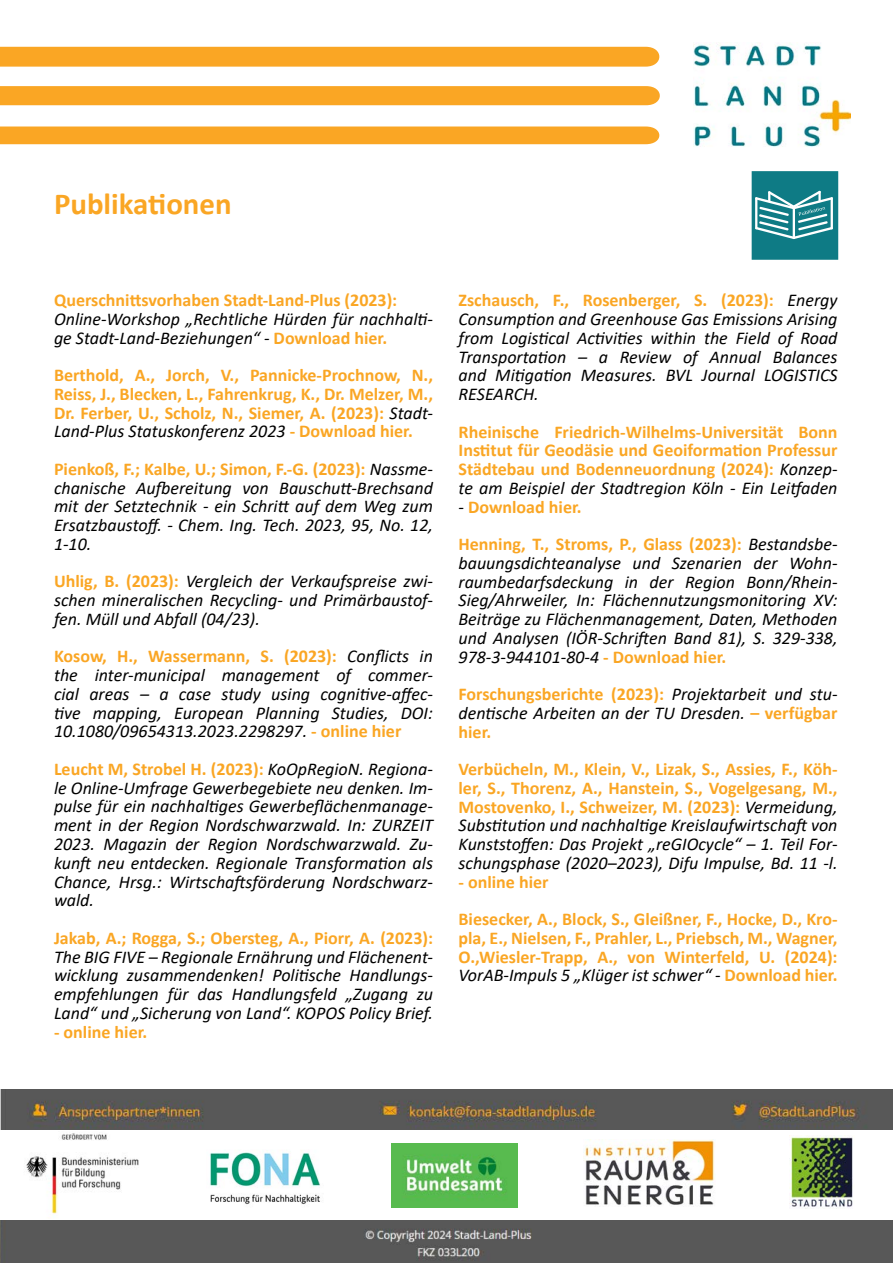
<style>
.page{position:relative;width:893px;height:1263px;background:#fff}
.page>*{position:absolute;margin:0;border:0;box-sizing:border-box;transform-origin:0 0}
.t1{font:700 30.6px "Calibri";color:#faa624}
.t2{font:italic 18px/18.8px "Calibri";color:#000;text-align:justify}
.t3{font:700 18px/18.8px "Calibri";color:#faa624;text-align:justify}
.s1{font-weight:700;font-style:normal;color:#faa624}
.s2{font-weight:400;font-style:italic;color:#000}
</style>
<div class="page">
<img style="left:694px;top:44px;width:156px;height:103px">
<div style="left:0;top:47px;width:660px;height:20px;background:#faa624"></div>
<div style="left:0;top:86px;width:660px;height:19px;background:#faa624"></div>
<div style="left:0;top:126px;width:660px;height:18px;background:#faa624"></div>
<div style="left:752px;top:171px;width:86px;height:89px;background:#0e7b85;border:2px solid #0e7b85"></div>
<svg style="left:755px;top:190px;width:78px;height:49px"></svg>
<div style="left:0;top:1220px;width:893px;height:43px;background:#585858"></div>
<img style="left:26px;top:1133px;width:113px;height:81px">
<img style="left:210px;top:1150px;width:110px;height:55px">
<img style="left:391px;top:1143px;width:126px;height:64px">
<img style="left:584px;top:1139px;width:131px;height:66px">
<img style="left:789px;top:1135px;width:64px;height:74px">
<img style="left:0;top:1089px;width:893px;height:41px">
<h1 class="t1" style="left:54px;top:182px;width:179px">Publikationen</h1>
<p class="t3" style="left:54px;top:290px;width:345px">Querschnittsvorhaben Stadt-Land-Plus (2023):</p>
<p class="t2" style="left:54px;top:309px;width:380px">Online-Workshop „Rechtliche Hürden für nachhalti&shy;ge Stadt-Land-Beziehungen“ - <span class="s1">Download hier.</span></p>
<p class="t3" style="left:54px;top:365px;width:380px">Berthold, A., Jorch, V., Pannicke-Prochnow, N., Reiss, J., Blecken, L., Fahrenkrug, K., Dr. Melzer, M., Dr. Ferber, U., Scholz, N., Siemer, A. (2023): <span class="s2">Stadt-Land-Plus Statuskonferenz 2023</span> - Download hier.</p>
<p class="t2" style="left:54px;top:459px;width:380px"><span class="s1">Pienkoß, F.; Kalbe, U.; Simon, F.-G. (2023):</span> Nassme&shy;chanische Aufbereitung von Bauschutt-Brechsand mit der Setztechnik - ein Schritt auf dem Weg zum Ersatzbaustoff. - Chem. Ing. Tech. 2023, 95, No. 12, 1-10.</p>
<p class="t2" style="left:54px;top:571px;width:380px"><span class="s1">Uhlig, B. (2023):</span> Vergleich der Verkaufspreise zwi&shy;schen mineralischen Recycling- und Primärbaustof&shy;fen. Müll und Abfall (04/23).</p>
<p class="t2" style="left:54px;top:646px;width:380px"><span class="s1">Kosow, H., Wassermann, S. (2023):</span> Conflicts in the inter-municipal management of commer&shy;cial areas – a case study using cognitive-affec&shy;tive mapping, European Planning Studies, DOI:<br>10.1080/09654313.2023.2298297. <span class="s1">- online hier</span></p>
<p class="t2" style="left:54px;top:759px;width:380px"><span class="s1">Leucht M, Strobel H. (2023):</span> KoOpRegioN. Regiona&shy;le Online-Umfrage Gewerbegebiete neu denken. Im&shy;pulse für ein nachhaltiges Gewerbeflächenmanage&shy;ment in der Region Nordschwarzwald. In: ZURZEIT 2023. Magazin der Region Nordschwarzwald. Zu&shy;kunft neu entdecken. Regionale Transformation als Chance, Hrsg.: Wirtschaftsförderung Nordschwarz&shy;wald.</p>
<p class="t3" style="left:54px;top:928px;width:381px">Jakab, A.; Rogga, S.; Obersteg, A., Piorr, A. (2023):</p>
<p class="t2" style="left:54px;top:946px;width:380px">The BIG FIVE – Regionale Ernährung und Flächenent&shy;wicklung zusammendenken! Politische Handlungs&shy;empfehlungen für das Handlungsfeld „Zugang zu Land“ und „Sicherung von Land“. KOPOS Policy Brief.</p>
<p class="t3" style="left:54px;top:1022px;width:95px">- online hier.</p>
<p class="t2" style="left:458px;top:290px;width:380px"><span class="s1">Zschausch, F., Rosenberger, S. (2023):</span> Energy Consumption and Greenhouse Gas Emissions Arising from Logistical Activities within the Field of Road Transportation – a Review of Annual Balances and Mitigation Measures. BVL Journal LOGISTICS RESEARCH.</p>
<p class="t3" style="left:458px;top:422px;width:381px">Rheinische Friedrich-Wilhelms-Universität Bonn Institut für Geodäsie und Geoiformation Professur Städtebau und Bodenneuordnung (2024): <span class="s2">Konzep&shy;te am Beispiel der Stadtregion Köln - Ein Leitfaden</span></p>
<p class="t3" style="left:458px;top:488px;width:380px;line-height:37.5px"><span class="s2">-</span> Download hier.<br>Henning, T., Stroms, P., Glass (2023): <span class="s2">Bestandsbe-</span></p>
<p class="t2" style="left:458px;top:553px;width:381px">bauungsdichteanalyse und Szenarien der Wohn&shy;raumbedarfsdeckung in der Region Bonn/Rhein-Sieg/Ahrweiler, In: Flächennutzungsmonitoring XV:<br>Beiträge zu Flächenmanagement, Daten, Methoden und Analysen (IÖR-Schriften Band 81), S. 329-338, 978-3-944101-80-4 <span class="s1">- Download hier.</span></p>
<p class="t2" style="left:458px;top:684px;width:380px"><span class="s1">Forschungsberichte (2023):</span> Projektarbeit und stu&shy;dentische Arbeiten an der TU Dresden. <span class="s1">– verfügbar hier.</span></p>
<p class="t2" style="left:458px;top:759px;width:380px"><span class="s1">Verbücheln, M., Klein, V., Lizak, S., Assies, F., Köh&shy;ler, S., Thorenz, A., Hanstein, S., Vogelgesang, M., Mostovenko, I., Schweizer, M. (2023):</span> Vermeidung, Substitution und nachhaltige Kreislaufwirtschaft von Kunststoffen: Das Projekt „reGIOcycle“ – 1. Teil For&shy;schungsphase (2020–2023), Difu Impulse, Bd. 11 -l.</p>
<p class="t3" style="left:458px;top:863px;width:380px;line-height:37.5px">- online hier<br>Biesecker, A., Block, S., Gleißner, F., Hocke, D., Kro-</p>
<p class="t3" style="left:458px;top:928px;width:381px">pla, E., Nielsen, F., Prahler, L., Priebsch, M., Wagner, O.,Wiesler-Trapp, A., von Winterfeld, U. (2024):<br><span class="s2">VorAB-Impuls 5 „Klüger ist schwer“ -</span> Download hier.</p>
</div>
